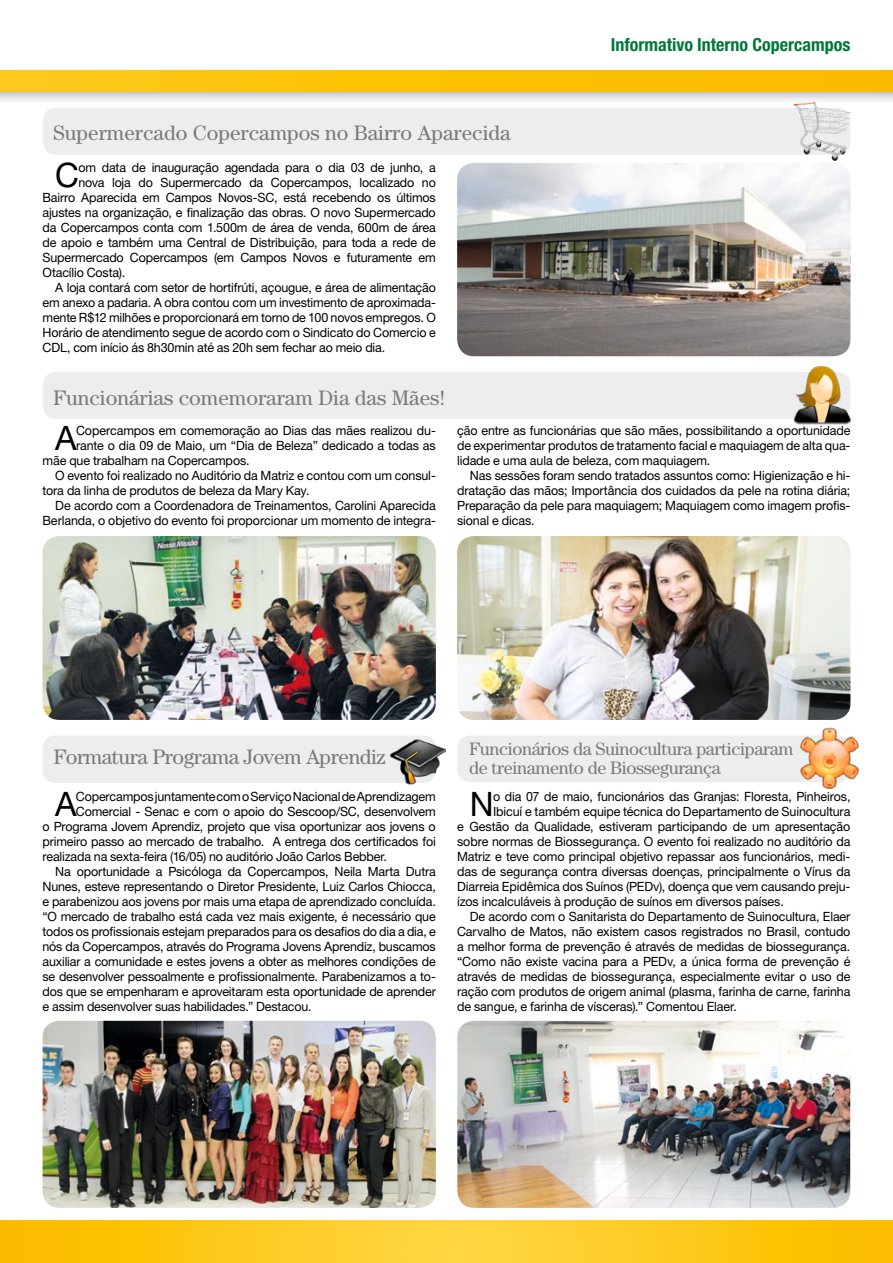
<style>
.page{position:relative;width:893px;height:1263px;background:#fff}
.page>*{position:absolute;margin:0;border:0;box-sizing:border-box;transform-origin:0 0}
.t1{font:33.75px "Helvetica Neue LT Std";color:#000}
.t2{font:21px "Century";color:#7c7b7b}
.t3{font:21px "Century";letter-spacing:-.02em;color:#7c7b7b}
.t4{font:18px/19.5px "Century";letter-spacing:-.02em;color:#7c7b7b}
.t5{font:700 condensed 18px "Helvetica Neue LT Std";color:#00773a}
.t6{font:12.75px/15px "Helvetica Neue LT Std";letter-spacing:-.01em;color:#000;text-align:justify}
</style>
<div class="page">
<svg style="left:1px;top:1220px;width:892px;height:43px;background:#fdc81c"></svg>
<div style="left:0;top:65px;width:893px;height:40px;background:#000;opacity:.3"></div>
<div style="left:0;top:70px;width:893px;height:21px;background:linear-gradient(to right,#fec916,#fbba00)"></div>
<hr style="left:0;top:1220px;width:1px;height:43px;background:#fbba00">
<img style="left:43px;top:1021px;width:393px;height:187px">
<div style="left:43px;top:735px;width:393px;height:48px;background:#ededed;border-radius:13px"></div>
<div style="left:43px;top:108px;width:807px;height:47px;background:#ededed;border-radius:13px"></div>
<div style="left:43px;top:372px;width:807px;height:47px;background:#ededed;border-radius:13px"></div>
<div style="left:457px;top:735px;width:393px;height:47px;background:#ededed;border-radius:13px"></div>
<img style="left:457px;top:163px;width:393px;height:193px">
<img style="left:43px;top:536px;width:393px;height:184px">
<img style="left:457px;top:1021px;width:393px;height:187px">
<img style="left:457px;top:536px;width:393px;height:184px">
<img style="left:794px;top:103px;width:57px;height:58px">
<img style="left:391px;top:735px;width:54px;height:50px">
<img style="left:800px;top:727px;width:59px;height:62px">
<img style="left:793px;top:366px;width:59px;height:59px">
<h2 class="t2" style="left:53px;top:121px;width:459px">Supermercado Copercampos no Bairro Aparecida</h2>
<h1 class="t1" style="left:55px;top:155px;width:25px">C</h1>
<p class="t6" style="left:78px;top:160px;width:359px">om data de inauguração agendada para o dia 03 de junho, a</p>
<p class="t6" style="left:78px;top:175px;width:359px">nova loja do Supermercado da Copercampos, localizado no</p>
<p class="t6" style="left:43px;top:190px;width:395px">Bairro Aparecida em Campos Novos-SC, está recebendo os últimos</p>
<p class="t6" style="left:43px;top:205px;width:395px">ajustes na organização, e finalização das obras. O novo Supermercado</p>
<p class="t6" style="left:43px;top:220px;width:395px">da Copercampos conta com 1.500m de área de venda, 600m de área</p>
<p class="t6" style="left:43px;top:235px;width:395px">de apoio e também uma Central de Distribuição, para toda a rede de</p>
<p class="t6" style="left:43px;top:250px;width:395px">Supermercado Copercampos (em Campos Novos e futuramente em</p>
<p class="t6" style="left:43px;top:265px;width:84px">Otacílio Costa).</p>
<p class="t6" style="left:55px;top:280px;width:382px">A loja contará com setor de hortifrúti, açougue, e área de alimentação</p>
<p class="t6" style="left:43px;top:295px;width:395px">em anexo a padaria. A obra contou com um investimento de aproximada-</p>
<p class="t6" style="left:43px;top:310px;width:395px">mente R$12 milhões e proporcionará em torno de 100 novos empregos. O</p>
<p class="t6" style="left:43px;top:325px;width:395px">Horário de atendimento segue de acordo com o Sindicato do Comercio e</p>
<p class="t6" style="left:43px;top:340px;width:344px">CDL, com início ás 8h30min até as 20h sem fechar ao meio dia.</p>
<h2 class="t2" style="left:53px;top:385px;width:394px">Funcionárias comemoraram Dia das Mães!</h2>
<h3 class="t5" style="left:611px;top:34px;width:241px">Informativo Interno Copercampos</h3>
<h1 class="t1" style="left:55px;top:418px;width:23px">A</h1>
<p class="t6" style="left:76px;top:423px;width:361px">Copercampos em comemoração ao Dias das mães realizou du-</p>
<p class="t6" style="left:76px;top:438px;width:361px">rante o dia 09 de Maio, um “Dia de Beleza” dedicado a todas as</p>
<p class="t6" style="left:43px;top:453px;width:209px">mãe que trabalham na Copercampos.</p>
<p class="t6" style="left:55px;top:468px;width:382px">O evento foi realizado no Auditório da Matriz e contou com um consul-</p>
<p class="t6" style="left:43px;top:483px;width:268px">tora da linha de produtos de beleza da Mary Kay.</p>
<p class="t6" style="left:55px;top:498px;width:382px">De acordo com a Coordenadora de Treinamentos, Carolini Aparecida</p>
<p class="t6" style="left:43px;top:513px;width:395px">Berlanda, o objetivo do evento foi proporcionar um momento de integra-</p>
<p class="t6" style="left:457px;top:423px;width:395px">ção entre as funcionárias que são mães, possibilitando a oportunidade de experimentar produtos de tratamento facial e maquiagem de alta qua&shy;lidade e uma aula de beleza, com maquiagem.</p>
<p class="t6" style="left:457px;top:468px;width:395px;text-indent:13px">Nas sessões foram sendo tratados assuntos como: Higienização e hi&shy;dratação das mãos; Importância dos cuidados da pele na rotina diária; Preparação da pele para maquiagem; Maquiagem como imagem profis&shy;sional e dicas.</p>
<h2 class="t3" style="left:53px;top:745px;width:334px">Formatura Programa Jovem Aprendiz</h2>
<h1 class="t1" style="left:55px;top:784px;width:23px">A</h1>
<p class="t6" style="left:76px;top:789px;width:361px">Copercampos juntamente com o Serviço Nacional de Aprendizagem</p>
<p class="t6" style="left:76px;top:804px;width:361px">Comercial - Senac e com o apoio do Sescoop/SC, desenvolvem</p>
<p class="t6" style="left:43px;top:819px;width:395px">o Programa Jovem Aprendiz, projeto que visa oportunizar aos jovens o</p>
<p class="t6" style="left:43px;top:834px;width:395px">primeiro passo ao mercado de trabalho. A entrega dos certificados foi</p>
<p class="t6" style="left:43px;top:849px;width:346px">realizada na sexta-feira (16/05) no auditório João Carlos Bebber.</p>
<p class="t6" style="left:55px;top:864px;width:382px">Na oportunidade a Psicóloga da Copercampos, Neila Marta Dutra</p>
<p class="t6" style="left:43px;top:879px;width:395px">Nunes, esteve representando o Diretor Presidente, Luiz Carlos Chiocca,</p>
<p class="t6" style="left:43px;top:894px;width:395px">e parabenizou aos jovens por mais uma etapa de aprendizado concluída.</p>
<p class="t6" style="left:43px;top:909px;width:395px">“O mercado de trabalho está cada vez mais exigente, é necessário que</p>
<p class="t6" style="left:43px;top:924px;width:395px">todos os profissionais estejam preparados para os desafios do dia a dia, e</p>
<p class="t6" style="left:43px;top:939px;width:395px">nós da Copercampos, através do Programa Jovens Aprendiz, buscamos</p>
<p class="t6" style="left:43px;top:954px;width:395px">auxiliar a comunidade e estes jovens a obter as melhores condições de</p>
<p class="t6" style="left:43px;top:969px;width:395px">se desenvolver pessoalmente e profissionalmente. Parabenizamos a to-</p>
<p class="t6" style="left:43px;top:984px;width:395px">dos que se empenharam e aproveitaram esta oportunidade de aprender</p>
<p class="t6" style="left:43px;top:999px;width:271px">e assim desenvolver suas habilidades.” Destacou.</p>
<h3 class="t4" style="left:469px;top:738px;width:326px">Funcionários da Suinocultura participaram de treinamento de Biossegurança</h3>
<h1 class="t1" style="left:470px;top:784px;width:25px">N</h1>
<p class="t6" style="left:493px;top:789px;width:359px">o dia 07 de maio, funcionários das Granjas: Floresta, Pinheiros,</p>
<p class="t6" style="left:493px;top:804px;width:359px">Ibicuí e também equipe técnica do Departamento de Suinocultura</p>
<p class="t6" style="left:457px;top:819px;width:395px">e Gestão da Qualidade, estiveram participando de um apresentação</p>
<p class="t6" style="left:457px;top:834px;width:395px">sobre normas de Biossegurança. O evento foi realizado no auditório da</p>
<p class="t6" style="left:457px;top:849px;width:395px">Matriz e teve como principal objetivo repassar aos funcionários, medi-</p>
<p class="t6" style="left:457px;top:864px;width:395px">das de segurança contra diversas doenças, principalmente o Vírus da</p>
<p class="t6" style="left:457px;top:879px;width:395px">Diarreia Epidêmica dos Suínos (PEDv), doença que vem causando preju-</p>
<p class="t6" style="left:457px;top:894px;width:328px">ízos incalculáveis à produção de suínos em diversos países.</p>
<p class="t6" style="left:470px;top:909px;width:382px">De acordo com o Sanitarista do Departamento de Suinocultura, Elaer</p>
<p class="t6" style="left:457px;top:924px;width:395px">Carvalho de Matos, não existem casos registrados no Brasil, contudo</p>
<p class="t6" style="left:457px;top:939px;width:395px">a melhor forma de prevenção é através de medidas de biossegurança.</p>
<p class="t6" style="left:457px;top:954px;width:395px">“Como não existe vacina para a PEDv, a única forma de prevenção é</p>
<p class="t6" style="left:457px;top:969px;width:395px">através de medidas de biossegurança, especialmente evitar o uso de</p>
<p class="t6" style="left:457px;top:984px;width:395px">ração com produtos de origem animal (plasma, farinha de carne, farinha</p>
<p class="t6" style="left:457px;top:999px;width:281px">de sangue, e farinha de vísceras).” Comentou Elaer.</p>
</div>
